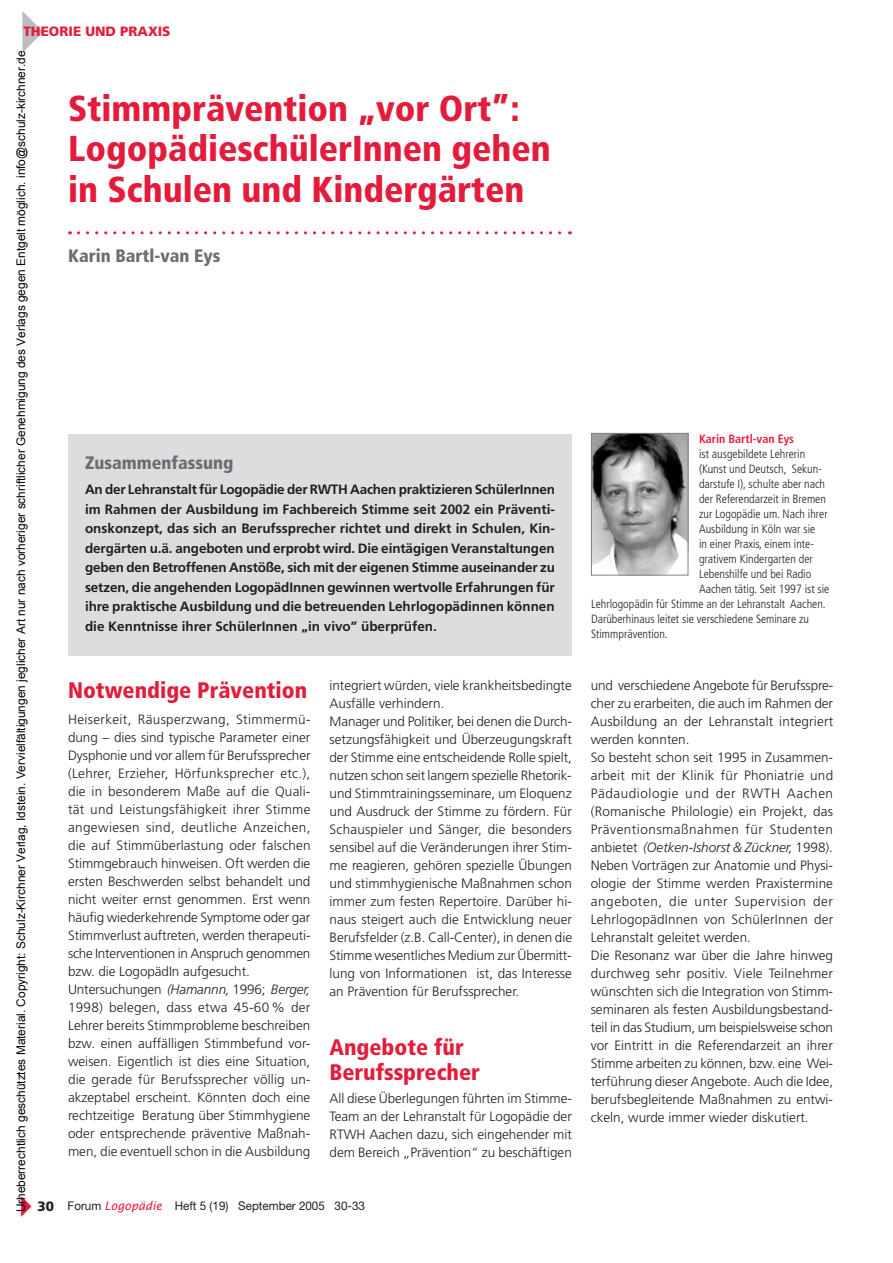
<style>
.page{position:relative;width:893px;height:1263px;background:#fff}
.page>*{position:absolute;margin:0;border:0;box-sizing:border-box;transform-origin:0 0}
.t1{font:900 condensed 36px/40.5px "Frutiger";color:#e41c3b}
.t2{font:900 condensed 22.5px/25.5px "Frutiger";color:#e41c3b}
.t3{font:900 condensed 18px "Frutiger";color:#6c6d70}
.t4{font:300 13.5px/18px "Frutiger";color:#231f20}
.t5{font:700 13.5px/19.5px "Frutiger";color:#231f20;text-align:justify}
.t6{font:900 13.5px "Frutiger";color:#e41c3b}
.t7{font:300 condensed 12px "Frutiger LT";color:#231f20}
.t8{font:12px "Helvetica Neue";color:#231f20}
.t9{font:700 condensed 12px "Frutiger LT";color:#e41c3b}
.t10{font:11.85px "Arial";color:#000}
.s1{font-style:italic}
.s2{font-family:"Frutiger";font-weight:900;font-size:13.5px}
.s3{font-family:"Lucida Sans";font-style:italic;color:#e41c3b}
</style>
<div class="page">
<svg style="left:78px;top:231px;width:492px;height:3px"></svg>
<div style="left:68px;top:434px;width:504px;height:221px;background:#dcdddf"></div>
<img style="left:593px;top:435px;width:93px;height:138px">
<div style="left:591px;top:433px;width:97px;height:142px;border:1px solid #808285"></div>
<p class="t6" style="left:23px;top:23px;width:149px">THEORIE UND PRAXIS</p>
<p class="t10" style="left:13px;top:1212px;width:1163px;rotate:-90deg">Urheberrechtlich geschütztes Material. Copyright: Schulz-Kirchner Verlag, Idstein. Vervielfältigungen jeglicher Art nur nach vorheriger schriftlicher Genehmigung des Verlags gegen Entgelt möglich. info@schulz-kirchner.de</p>
<h1 class="t1" style="left:68px;top:88px;width:484px">Stimmprävention „vor Ort”:<br>LogopädieschülerInnen gehen in Schulen und Kindergärten</h1>
<h3 class="t3" style="left:68px;top:245px;width:154px">Karin Bartl-van Eys</h3>
<h3 class="t3" style="left:85px;top:451px;width:150px">Zusammenfassung</h3>
<p class="t5" style="left:85px;top:480px;width:471px">An der Lehranstalt für Logopädie der RWTH Aachen praktizieren SchülerInnen im Rahmen der Ausbildung im Fachbereich Stimme seit 2002 ein Präventi&shy;onskonzept, das sich an Berufssprecher richtet und direkt in Schulen, Kin&shy;dergärten u.ä. angeboten und erprobt wird. Die eintägigen Veranstaltungen geben den Betroffenen Anstöße, sich mit der eigenen Stimme auseinander zu setzen, die angehenden LogopädInnen gewinnen wertvolle Erfahrungen für ihre praktische Ausbildung und die betreuenden Lehrlogopädinnen können die Kenntnisse ihrer SchülerInnen „in vivo” überprüfen.</p>
<h2 class="t2" style="left:68px;top:677px;width:241px">Notwendige Prävention</h2>
<p class="t4" style="left:68px;top:711px;width:244px">Heiserkeit, Räusperzwang, Stimmermü&shy;dung – dies sind typische Parameter einer Dysphonie und vor allem für Berufssprecher (Lehrer, Erzieher, Hörfunksprecher etc.), die in besonderem Maße auf die Quali&shy;tät und Leistungsfähigkeit ihrer Stimme angewiesen sind, deutliche Anzeichen, die auf Stimmüberlastung oder falschen Stimmgebrauch hinweisen. Oft werden die ersten Beschwerden selbst behandelt und nicht weiter ernst genommen. Erst wenn häufig wiederkehrende Symptome oder gar Stimmverlust auftreten, werden therapeuti&shy;sche Interventionen in Anspruch genommen bzw. die LogopädIn aufgesucht.<br>Untersuchungen <span class="s1">(Hamannn,</span> 1996; <span class="s1">Berger, </span>1998) belegen, dass etwa 45-60% der Lehrer bereits Stimmprobleme beschreiben bzw. einen auffälligen Stimmbefund vor&shy;weisen. Eigentlich ist dies eine Situation, die gerade für Berufssprecher völlig un&shy;akzeptabel erscheint. Könnten doch eine rechtzeitige Beratung über Stimmhygiene oder entsprechende präventive Maßnah&shy;men, die eventuell schon in die Ausbildung</p>
<p class="t4" style="left:330px;top:677px;width:244px">integriert würden, viele krankheitsbedingte Ausfälle verhindern.<br>Manager und Politiker, bei denen die Durch&shy;setzungsfähigkeit und Überzeugungskraft der Stimme eine entscheidende Rolle spielt, nutzen schon seit langem spezielle Rhetorik&shy;und Stimmtrainingsseminare, um Eloquenz und Ausdruck der Stimme zu fördern. Für Schauspieler und Sänger, die besonders sensibel auf die Veränderungen ihrer Stim&shy;me reagieren, gehören spezielle Übungen und stimmhygienische Maßnahmen schon immer zum festen Repertoire. Darüber hi&shy;naus steigert auch die Entwicklung neuer Berufsfelder (z.B. Call-Center), in denen die Stimme wesentliches Medium zur Übermitt&shy;lung von Informationen ist, das Interesse an Prävention für Berufssprecher.</p>
<h2 class="t2" style="left:330px;top:1034px;width:152px">Angebote für<br>Berufssprecher</h2>
<p class="t4" style="left:330px;top:1089px;width:244px;text-align:justify">All diese Überlegungen führten im Stimme-Team an der Lehranstalt für Logopädie der RTWH Aachen dazu, sich eingehender mit dem Bereich „Prävention“ zu beschäftigen</p>
<p class="t8" style="left:37px;top:1199px;width:329px"><span class="s2">30</span> Forum <span class="s3">Logopädie</span> Heft 5 (19) September 2005 30-33</p>
<p class="t9" style="left:699px;top:431px;width:97px">Karin Bartl-van Eys</p>
<p class="t7" style="left:699px;top:447px;width:108px">ist ausgebildete Lehrerin</p>
<p class="t7" style="left:699px;top:462px;width:124px">(Kunst und Deutsch, Sekun-</p>
<p class="t7" style="left:699px;top:477px;width:128px">darstufe I), schulte aber nach</p>
<p class="t7" style="left:699px;top:492px;width:128px">der Referendarzeit in Bremen</p>
<p class="t7" style="left:699px;top:507px;width:130px">zur Logopädie um. Nach ihrer</p>
<p class="t7" style="left:699px;top:522px;width:118px">Ausbildung in Köln war sie</p>
<p class="t7" style="left:699px;top:537px;width:116px">in einer Praxis, einem inte-</p>
<p class="t7" style="left:699px;top:552px;width:115px">grativem Kindergarten der</p>
<p class="t7" style="left:699px;top:567px;width:114px">Lebenshilfe und bei Radio</p>
<p class="t7" style="left:699px;top:582px;width:132px">Aachen tätig. Seit 1997 ist sie</p>
<p class="t7" style="left:591px;top:597px;width:236px">Lehrlogopädin für Stimme an der Lehranstalt Aachen.</p>
<p class="t7" style="left:591px;top:612px;width:220px">Darüberhinaus leitet sie verschiedene Seminare zu</p>
<p class="t7" style="left:591px;top:627px;width:78px">Stimmprävention.</p>
<p class="t4" style="left:591px;top:676px;width:244px">und verschiedene Angebote für Berufsspre&shy;cher zu erarbeiten, die auch im Rahmen der Ausbildung an der Lehranstalt integriert werden konnten.<br>So besteht schon seit 1995 in Zusammen&shy;arbeit mit der Klinik für Phoniatrie und Pädaudiologie und der RWTH Aachen (Romanische Philologie) ein Projekt, das Präventionsmaßnahmen für Studenten anbietet <span class="s1">(Oetken-Ishorst &amp; Zückner,</span> 1998).<br>Neben Vorträgen zur Anatomie und Physi&shy;ologie der Stimme werden Praxistermine angeboten, die unter Supervision der LehrlogopädInnen von SchülerInnen der Lehranstalt geleitet werden.<br>Die Resonanz war über die Jahre hinweg durchweg sehr positiv. Viele Teilnehmer wünschten sich die Integration von Stimm&shy;seminaren als festen Ausbildungsbestand&shy;teil in das Studium, um beispielsweise schon vor Eintritt in die Referendarzeit an ihrer Stimme arbeiten zu können, bzw. eine Wei&shy;terführung dieser Angebote. Auch die Idee, berufsbegleitende Maßnahmen zu entwi&shy;ckeln, wurde immer wieder diskutiert.</p>
</div>
